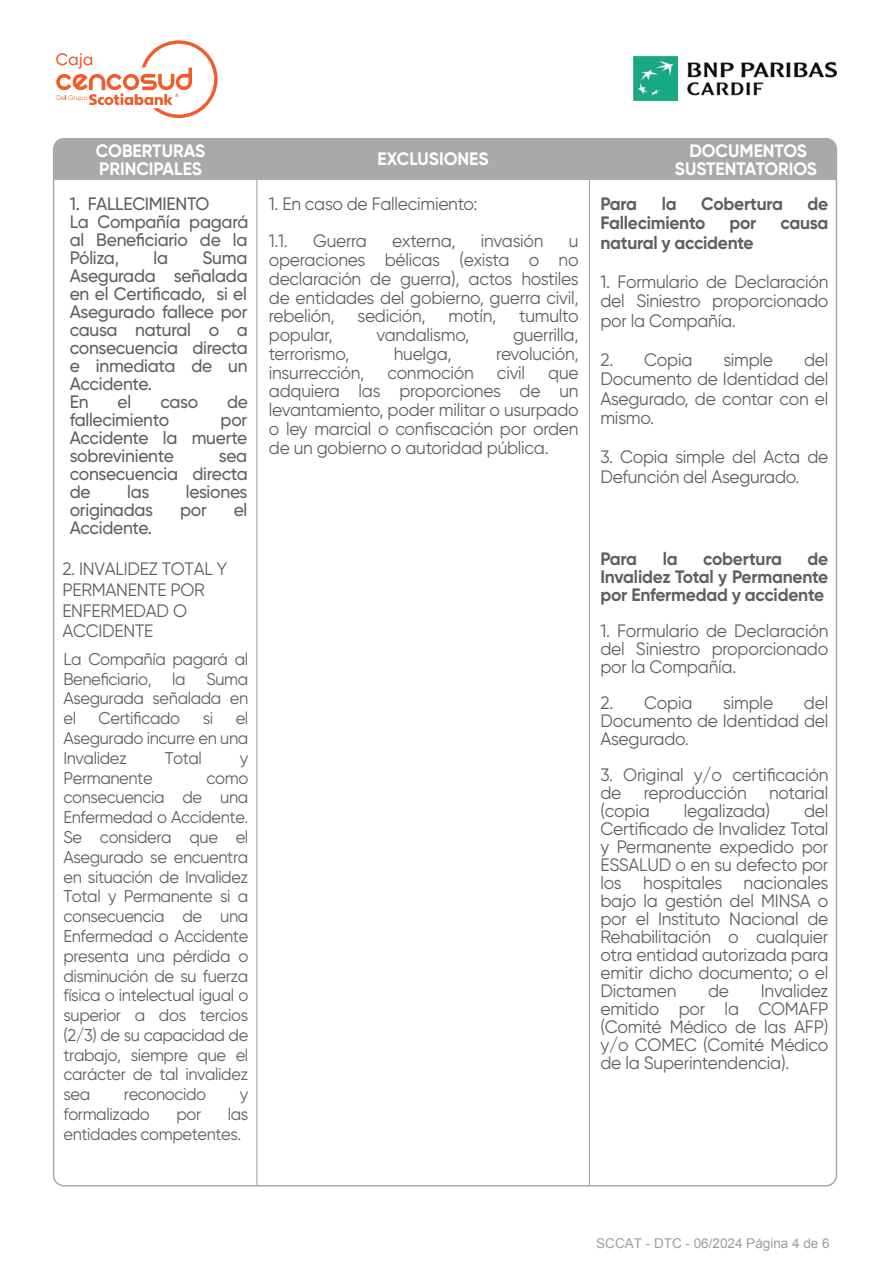
<style>
.page{position:relative;width:893px;height:1263px;background:#fff}
.page>*{position:absolute;margin:0;border:0;box-sizing:border-box;transform-origin:0 0}
.t1{font:18px/18px "Gilroy";letter-spacing:-.015em;color:#5d6162;text-align:justify}
.t2{font:500 18px/18px "Gilroy";letter-spacing:-.015em;color:#5d6162}
.t3{font:700 18px/18px "Gilroy";letter-spacing:-.015em;color:#5d6162;text-align:justify}
.t4{font:700 18px/18px "Gilroy";color:#fff}
.t5{font:17.1px/19.8px "Gilroy";letter-spacing:-.025em;color:#5d6162;text-align:justify}
</style>
<div class="page">
<svg style="left:56px;top:40px;width:162px;height:78px"></svg>
<img style="left:687px;top:61px;width:150px;height:35px">
<img style="left:634px;top:56px;width:44px;height:45px">
<hr style="left:256px;top:157px;width:1px;height:1029px;background:#a7a9ac">
<hr style="left:589px;top:157px;width:1px;height:1029px;background:#a7a9ac">
<div style="left:54px;top:138px;width:782px;height:42px;background:#a7a9ab"></div>
<svg style="left:596px;top:1238px;width:233px;height:13px"></svg>
<p class="t4" style="left:96px;top:142px;width:111px">COBERTURAS<br>PRINCIPALES</p>
<p class="t4" style="left:675px;top:142px;width:144px;text-align:center">DOCUMENTOS<br>SUSTENTATORIOS</p>
<p class="t4" style="left:378px;top:150px;width:112px">EXCLUSIONES</p>
<p class="t2" style="left:70px;top:194px;width:180px">1. FALLECIMIENTO<br>La Compañía pagará al Beneficiario de la<br>Póliza,</p>
<p class="t2" style="left:154px;top:248px;width:16px">la</p>
<p class="t2" style="left:70px;top:248px;width:180px;text-indent:133px">Suma<br>Asegurada señalada en el Certificado, si el<br>Asegurado fallece por causa natural o a consecuencia directa e inmediata de un<br>Accidente.<br>En</p>
<p class="t2" style="left:118px;top:392px;width:15px">el</p>
<p class="t2" style="left:160px;top:392px;width:39px">caso</p>
<p class="t2" style="left:227px;top:392px;width:22px">de</p>
<p class="t2" style="left:70px;top:410px;width:101px">fallecimiento</p>
<p class="t2" style="left:70px;top:410px;width:179px;text-align:justify;text-indent:151px">por Accidente la muerte sobreviniente</p>
<p class="t2" style="left:70px;top:446px;width:180px;text-align:justify;text-indent:149px">sea consecuencia directa de</p>
<p class="t2" style="left:127px;top:482px;width:24px">las</p>
<p class="t2" style="left:186px;top:482px;width:63px">lesiones</p>
<p class="t2" style="left:70px;top:500px;width:85px">originadas</p>
<p class="t2" style="left:180px;top:500px;width:28px">por</p>
<p class="t2" style="left:234px;top:500px;width:15px">el</p>
<p class="t2" style="left:70px;top:518px;width:84px">Accidente.</p>
<p class="t1" style="left:62px;top:558px;width:166px;line-height:20.9px;text-align:left">2. INVALIDEZ TOTAL Y<br>PERMANENTE POR<br>ENFERMEDAD O<br>ACCIDENTE</p>
<p class="t5" style="left:63px;top:649px;width:186px">La Compañía pagará al Beneficiario, la Suma Asegurada señalada en el</p>
<p class="t5" style="left:63px;top:708px;width:186px;text-indent:172px">el Asegurado incurre en una Invalidez</p>
<p class="t5" style="left:99px;top:708px;width:83px">Certificado</p>
<p class="t5" style="left:203px;top:708px;width:12px">si</p>
<p class="t5" style="left:165px;top:748px;width:39px">Total</p>
<p class="t5" style="left:240px;top:748px;width:10px">y</p>
<p class="t5" style="left:63px;top:767px;width:91px">Permanente</p>
<p class="t5" style="left:63px;top:767px;width:186px;text-indent:143px">como consecuencia de una Enfermedad o Accidente.<br>Se considera que el Asegurado se encuentra en situación de Invalidez Total y Permanente si a consecuencia de una Enfermedad o Accidente presenta una pérdida o disminución de su fuerza física o intelectual igual o superior a dos tercios (2/3) de su capacidad de trabajo, siempre que el carácter de tal invalidez sea</p>
<p class="t5" style="left:124px;top:1084px;width:84px">reconocido</p>
<p class="t5" style="left:240px;top:1084px;width:10px">y</p>
<p class="t5" style="left:63px;top:1104px;width:88px">formalizado</p>
<p class="t5" style="left:176px;top:1104px;width:26px">por</p>
<p class="t5" style="left:63px;top:1104px;width:186px;text-indent:164px">las entidades competentes.</p>
<p class="t1" style="left:269px;top:185px;width:210px;line-height:37.5px">1. En caso de Fallecimiento:<br>1.1.</p>
<p class="t1" style="left:313px;top:232px;width:55px">Guerra</p>
<p class="t1" style="left:392px;top:232px;width:65px">externa,</p>
<p class="t1" style="left:481px;top:232px;width:64px">invasión</p>
<p class="t1" style="left:269px;top:231px;width:311px;line-height:18.8px;text-indent:300px">u operaciones bélicas (exista o no declaración de guerra), actos hostiles de entidades del gobierno, guerra civil, rebelión,</p>
<p class="t1" style="left:358px;top:307px;width:70px">sedición,</p>
<p class="t1" style="left:449px;top:307px;width:49px">motín,</p>
<p class="t1" style="left:519px;top:307px;width:61px">tumulto</p>
<p class="t1" style="left:269px;top:326px;width:65px">popular,</p>
<p class="t1" style="left:376px;top:326px;width:94px">vandalismo,</p>
<p class="t1" style="left:513px;top:326px;width:67px">guerrilla,</p>
<p class="t1" style="left:269px;top:344px;width:82px">terrorismo,</p>
<p class="t1" style="left:394px;top:344px;width:60px">huelga,</p>
<p class="t1" style="left:496px;top:344px;width:84px">revolución,</p>
<p class="t1" style="left:269px;top:363px;width:97px">insurrección,</p>
<p class="t1" style="left:387px;top:363px;width:88px">conmoción</p>
<p class="t1" style="left:497px;top:363px;width:30px">civil</p>
<p class="t1" style="left:269px;top:363px;width:311px;line-height:18.8px;text-indent:279px">que adquiera las proporciones de un levantamiento, poder militar o usurpado o ley marcial o confiscación por orden de un gobierno o autoridad pública.</p>
<p class="t3" style="left:600px;top:194px;width:38px">Para</p>
<p class="t3" style="left:662px;top:194px;width:16px">la</p>
<p class="t3" style="left:701px;top:194px;width:83px">Cobertura</p>
<p class="t3" style="left:808px;top:194px;width:22px">de</p>
<p class="t3" style="left:600px;top:214px;width:107px">Fallecimiento</p>
<p class="t3" style="left:730px;top:214px;width:28px">por</p>
<p class="t3" style="left:781px;top:214px;width:49px">causa</p>
<p class="t3" style="left:600px;top:233px;width:155px">natural y accidente</p>
<p class="t1" style="left:600px;top:272px;width:229px;line-height:19.5px">1. Formulario de Declaración del Siniestro proporcionado por la Compañía.</p>
<p class="t1" style="left:600px;top:350px;width:93px">2. Copia</p>
<p class="t1" style="left:723px;top:350px;width:51px">simple</p>
<p class="t1" style="left:600px;top:350px;width:229px;line-height:19.5px;text-indent:204px">del Documento de Identidad del Asegurado, de contar con el mismo.</p>
<p class="t1" style="left:600px;top:447px;width:229px;line-height:19.5px">3. Copia simple del Acta de<br>Defunción del Asegurado.</p>
<p class="t3" style="left:600px;top:550px;width:38px">Para</p>
<p class="t3" style="left:663px;top:550px;width:16px">la</p>
<p class="t3" style="left:703px;top:550px;width:80px">cobertura</p>
<p class="t3" style="left:600px;top:550px;width:229px;text-indent:207px">de Invalidez Total y Permanente por Enfermedad y accidente</p>
<p class="t1" style="left:600px;top:622px;width:229px">1. Formulario de Declaración del Siniestro proporcionado por la Compañía.</p>
<p class="t1" style="left:600px;top:694px;width:94px">2. Copia</p>
<p class="t1" style="left:723px;top:694px;width:51px">simple</p>
<p class="t1" style="left:600px;top:694px;width:229px;text-indent:203px">del Documento de Identidad del Asegurado.</p>
<p class="t1" style="left:600px;top:766px;width:229px">3. Original y/o certificación de reproducción notarial (copia</p>
<p class="t1" style="left:684px;top:802px;width:88px">legalizada)</p>
<p class="t1" style="left:600px;top:802px;width:229px;text-indent:204px">del Certificado de Invalidez Total y Permanente expedido por ESSALUD o en su defecto por los hospitales nacionales bajo la gestión del MINSA o por el Instituto Nacional de Rehabilitación o cualquier otra entidad autorizada para emitir dicho documento; o el Dictamen</p>
<p class="t1" style="left:600px;top:982px;width:229px;text-indent:160px">Invalidez emitido por la COMAFP (Comité Médico de las AFP) y/o COMEC (Comité Médico de la Superintendencia).</p>
<p class="t1" style="left:708px;top:982px;width:23px">de</p>
</div>
